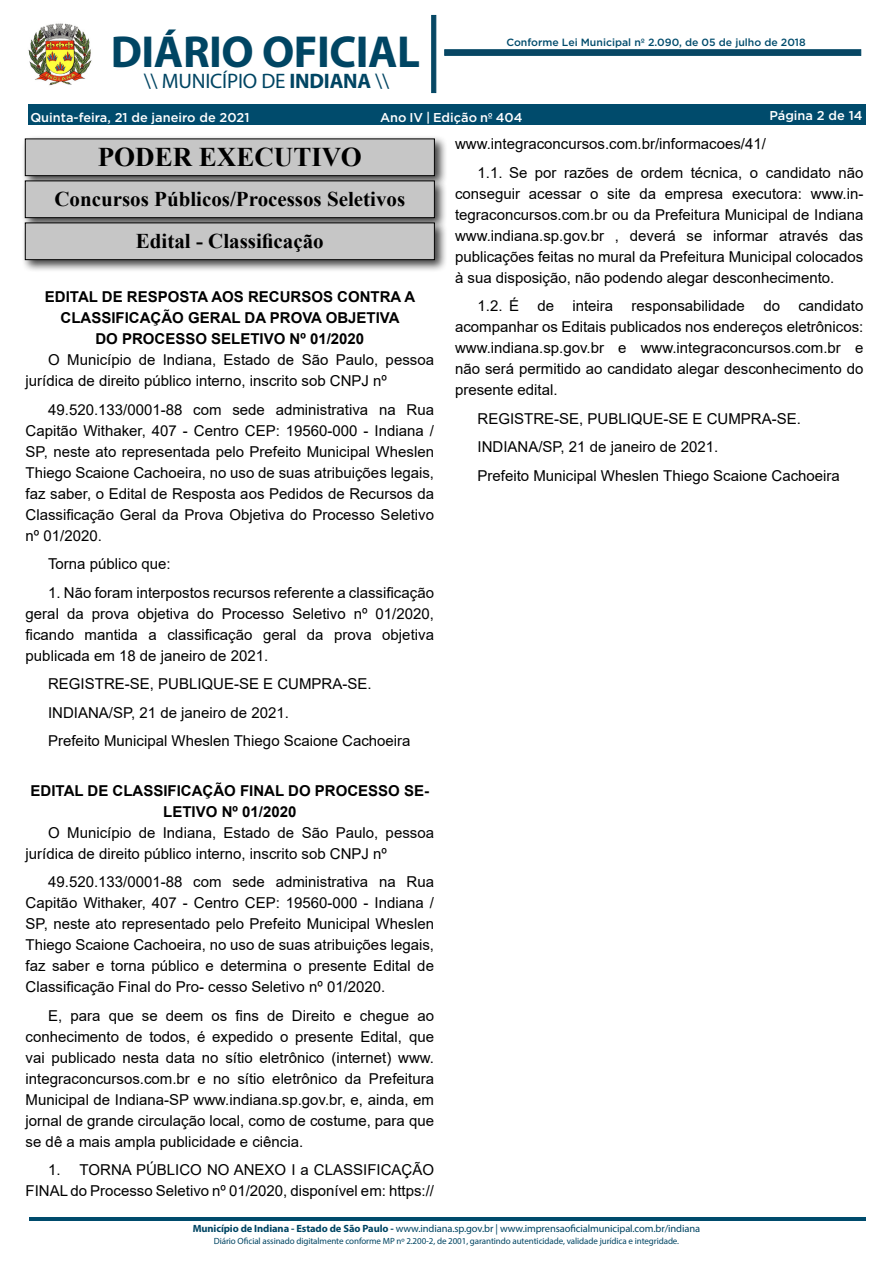
<style>
.page{position:relative;width:893px;height:1263px;background:#fff}
.page>*{position:absolute;margin:0;border:0;box-sizing:border-box;transform-origin:0 0}
.t1{font:700 45px "Myriad Pro";letter-spacing:-.01em;color:#004563}
.t2{font:700 27px "Times New Roman";color:#000}
.t3{font:700 21px "Times New Roman";color:#000}
.t4{font:21px "Myriad Pro";letter-spacing:-.01em;color:#004563}
._2_-_Corpo{font:15px/21px "Arial";color:#000;text-align:justify}
._1_-_Cabeçalho{font:700 15px/21px "Arial";color:#000;text-align:center}
.t5{font:500 12.75px "Gotham";color:#fff}
.t6{font:10.5px "Myriad Pro";letter-spacing:-.01em;color:#004563}
.t7{font:500 10.5px "Gotham";color:#004b6c}
.t8{font:9px "Myriad Pro";letter-spacing:-.01em;color:#004563}
.s1{font-weight:700}
</style>
<div class="page">
<div style="left:28px;top:104px;width:837px;height:21px;background:#004b6c"></div>
<img style="left:28px;top:23px;width:64px;height:63px">
<svg style="left:431px;top:15px;width:5px;height:78px"></svg>
<svg style="left:444px;top:50px;width:417px;height:6px;background:#094965"></svg>
<hr style="left:29px;top:1218px;width:836px;height:3px;background:#004b6c">
<div style="left:21px;top:135px;width:426px;height:54px;background:#000;opacity:.75"></div>
<div style="left:25px;top:139px;width:409px;height:37px;background:#c6c6c6"></div>
<div style="left:25px;top:139px;width:410px;height:37px;border:1px solid #000"></div>
<div style="left:21px;top:177px;width:426px;height:54px;background:#000;opacity:.75"></div>
<div style="left:25px;top:181px;width:409px;height:37px;background:#c6c6c6"></div>
<div style="left:25px;top:181px;width:410px;height:37px;border:1px solid #000"></div>
<div style="left:21px;top:219px;width:426px;height:54px;background:#000;opacity:.75"></div>
<div style="left:25px;top:223px;width:409px;height:37px;background:#c6c6c6"></div>
<div style="left:25px;top:223px;width:410px;height:37px;border:1px solid #000"></div>
<h1 class="t1" style="left:111px;top:23px;width:311px">DIÁRIO OFICIAL</h1>
<h3 class="t4" style="left:144px;top:68px;width:247px">\\ MUNICÍPIO DE <span class="s1">INDIANA</span> \\</h3>
<p class="t7" style="left:506px;top:35px;width:301px">Conforme Lei Municipal nº 2.090, de 05 de julho de 2018</p>
<p class="t5" style="left:30px;top:109px;width:221px">Quinta-feira, 21 de janeiro de 2021</p>
<p class="t5" style="left:380px;top:109px;width:144px">Ano IV | Edição nº 404</p>
<p class="t5" style="left:769px;top:107px;width:95px">Página 2 de 14</p>
<p class="t2" style="left:98px;top:138px;width:266px">PODER EXECUTIVO</p>
<p class="t3" style="left:54px;top:184px;width:352px">Concursos Públicos/Processos Seletivos</p>
<p class="t3" style="left:136px;top:226px;width:189px">Edital - Classificação</p>
<p class="_1_-_Cabeçalho" style="left:45px;top:286px;width:372px">EDITAL DE RESPOSTA AOS RECURSOS CONTRA A<br>CLASSIFICAÇÃO GERAL DA PROVA OBJETIVA</p>
<p class="_1_-_Cabeçalho" style="left:95px;top:328px;width:270px">DO PROCESSO SELETIVO Nº 01/2020</p>
<p class="_2_-_Corpo" style="left:26px;top:349px;width:410px;text-indent:23px">O Município de Indiana, Estado de São Paulo, pessoa jurídica de direito público interno, inscrito sob CNPJ nº</p>
<p class="_2_-_Corpo" style="left:26px;top:399px;width:410px;text-indent:23px">49.520.133/0001-88 com sede administrativa na Rua Capitão Withaker, 407 - Centro CEP: 19560-000 - Indiana / SP, neste ato representada pelo Prefeito Municipal Wheslen Thiego Scaione Cachoeira, no uso de suas atribuições legais, faz saber, o Edital de Resposta aos Pedidos de Recursos da Classificação Geral da Prova Objetiva do Processo Seletivo nº 01/2020.</p>
<p class="_2_-_Corpo" style="left:48px;top:553px;width:124px">Torna público que:</p>
<p class="_2_-_Corpo" style="left:26px;top:582px;width:410px;text-indent:23px">1. Não foram interpostos recursos referente a classificação geral da prova objetiva do Processo Seletivo nº 01/2020, ficando mantida a classificação geral da prova objetiva publicada em 18 de janeiro de 2021.</p>
<p class="_2_-_Corpo" style="left:48px;top:673px;width:325px">REGISTRE-SE, PUBLIQUE-SE E CUMPRA-SE.</p>
<p class="_2_-_Corpo" style="left:48px;top:702px;width:242px">INDIANA/SP, 21 de janeiro de 2021.</p>
<p class="_2_-_Corpo" style="left:48px;top:730px;width:364px">Prefeito Municipal Wheslen Thiego Scaione Cachoeira</p>
<p class="_1_-_Cabeçalho" style="left:31px;top:780px;width:400px">EDITAL DE CLASSIFICAÇÃO FINAL DO PROCESSO SE-<br>LETIVO Nº 01/2020</p>
<p class="_2_-_Corpo" style="left:26px;top:822px;width:410px;text-indent:23px">O Município de Indiana, Estado de São Paulo, pessoa jurídica de direito público interno, inscrito sob CNPJ nº</p>
<p class="_2_-_Corpo" style="left:26px;top:871px;width:410px;text-indent:23px">49.520.133/0001-88 com sede administrativa na Rua Capitão Withaker, 407 - Centro CEP: 19560-000 - Indiana / SP, neste ato representado pelo Prefeito Municipal Wheslen Thiego Scaione Cachoeira, no uso de suas atribuições legais, faz saber e torna público e determina o presente Edital de Classificação Final do Pro- cesso Seletivo nº 01/2020.</p>
<p class="_2_-_Corpo" style="left:26px;top:1005px;width:410px;text-indent:23px">E, para que se deem os fins de Direito e chegue ao conhecimento de todos, é expedido o presente Edital, que vai publicado nesta data no sítio eletrônico (internet) www. integraconcursos.com.br e no sítio eletrônico da Prefeitura Municipal de Indiana-SP www.indiana.sp.gov.br, e, ainda, em jornal de grande circulação local, como de costume, para que se dê a mais ampla publicidade e ciência.</p>
<p class="_2_-_Corpo" style="left:26px;top:1159px;width:410px;text-align:right">1. TORNA PÚBLICO NO ANEXO I a CLASSIFICAÇÃO<br>FINAL do Processo Seletivo nº 01/2020, disponível em: https://</p>
<p class="_2_-_Corpo" style="left:455px;top:134px;width:312px">www.integraconcursos.com.br/informacoes/41/</p>
<p class="_2_-_Corpo" style="left:455px;top:162px;width:410px;text-indent:22px">1.1. Se por razões de ordem técnica, o candidato não conseguir acessar o site da empresa executora: www.in&shy;tegraconcursos.com.br ou da Prefeitura Municipal de Indiana www.indiana.sp.gov.br , deverá se informar através das publicações feitas no mural da Prefeitura Municipal colocados à sua disposição, não podendo alegar desconhecimento.</p>
<p class="_2_-_Corpo" style="left:455px;top:296px;width:410px;text-indent:22px">1.2. É de inteira responsabilidade do candidato acompanhar os Editais publicados nos endereços eletrônicos: www.indiana.sp.gov.br e www.integraconcursos.com.br e não será permitido ao candidato alegar desconhecimento do presente edital.</p>
<p class="_2_-_Corpo" style="left:477px;top:408px;width:325px">REGISTRE-SE, PUBLIQUE-SE E CUMPRA-SE.</p>
<p class="_2_-_Corpo" style="left:477px;top:437px;width:242px">INDIANA/SP, 21 de janeiro de 2021.</p>
<p class="_2_-_Corpo" style="left:477px;top:465px;width:364px">Prefeito Municipal Wheslen Thiego Scaione Cachoeira</p>
<p class="t6" style="left:193px;top:1222px;width:509px"><span class="s1">Município de Indiana - Estado de São Paulo -</span> www.indiana.sp.gov.br | www.imprensaoficialmunicipal.com.br/indiana</p>
<p class="t8" style="left:214px;top:1236px;width:467px">Diário Oficial assinado digitalmente conforme MP nº 2.200-2, de 2001, garantindo autenticidade, validade jurídica e integridade.</p>
</div>
